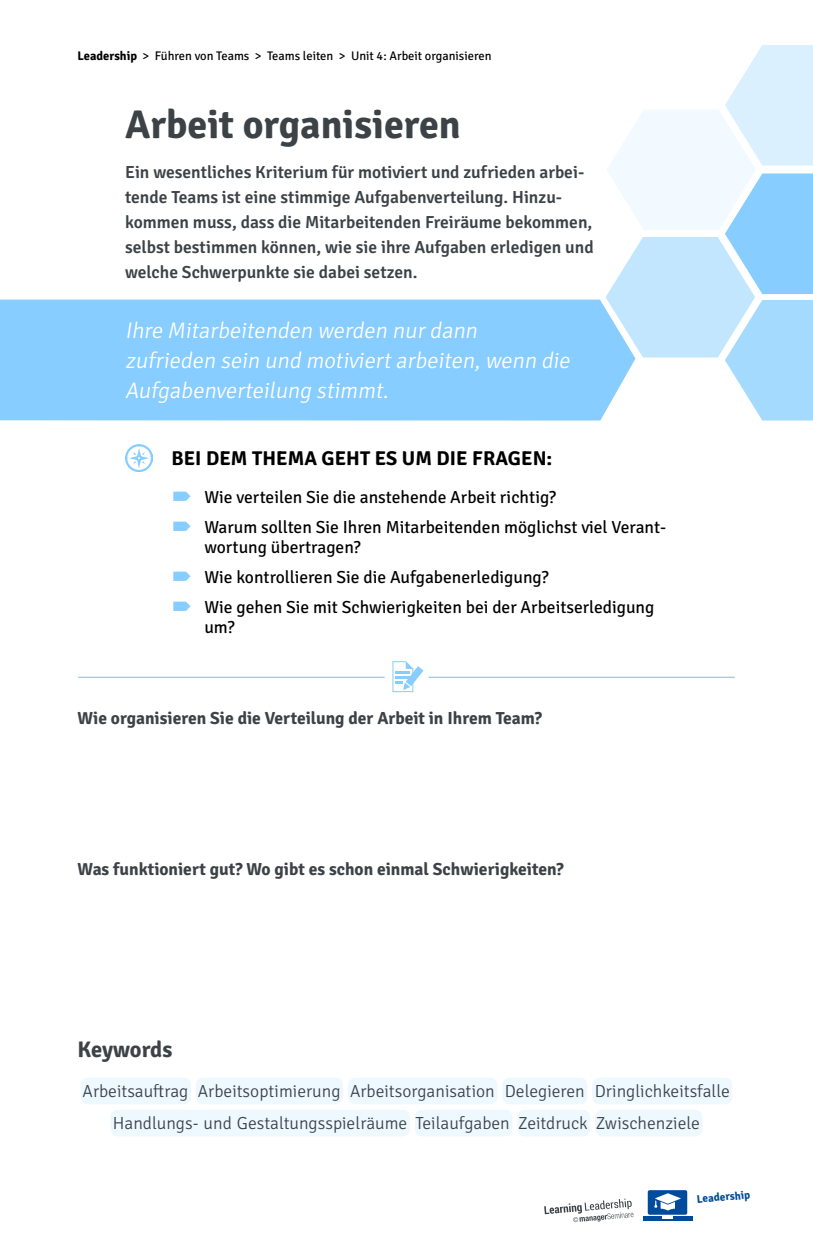
<style>
.page{position:relative;width:813px;height:1250px;background:#fff}
.page>*{position:absolute;margin:0;border:0;box-sizing:border-box;transform-origin:0 0}
.t1{font:700 40px "Signika Negative";color:#3c4246}
.t2{font:italic 300 22.5px/30px "Signika Negative";color:#fff}
.t3{font:700 22.5px "Signika Negative";letter-spacing:-.01em;color:#3c4246}
.t4{font:700 20px "Signika Negative";letter-spacing:.005em;color:#000}
.t5{font:600 17.5px/25px "Signika Negative";color:#3c4246}
.t6{font:17.5px/30px "Signika Negative";color:#000}
.t7{font:300 17.5px/32px "Signika Negative";color:#3c4246;text-align:center}
.t8{font:700 17.5px "Signika Negative";color:#3c4246}
.t9{font:12.5px "Signika Negative";color:#000}
.t10{font:700 11.25px "Signika Negative";color:#004b9b}
.s1{font-weight:700}
</style>
<div class="page">
<div style="left:647px;top:1190px;width:40px;height:25px;background:#004b9b;border-radius:2px"></div>
<svg style="left:643px;top:1216px;width:49px;height:5px"></svg>
<img style="left:654px;top:1194px;width:27px;height:16px">
<svg style="left:544px;top:1199px;width:89px;height:23px"></svg>
<hr style="left:78px;top:677px;width:306px;height:1px;background:#87cdff">
<hr style="left:428px;top:677px;width:306px;height:1px;background:#87cdff">
<svg style="left:392px;top:661px;width:31px;height:32px"></svg>
<hr style="left:395px;top:676px;width:15px;height:3px;background:#87cdff">
<div style="left:0;top:300px;width:605px;height:121px;background:#87cdff"></div>
<svg style="left:605px;top:45px;width:207px;height:376px"></svg>
<img style="left:125px;top:444px;width:27px;height:27px">
<div style="left:81px;top:1078px;width:110px;height:26px;background:#edf8ff;border-radius:7px"></div>
<div style="left:348px;top:1078px;width:149px;height:26px;background:#edf8ff;border-radius:7px"></div>
<div style="left:502px;top:1078px;width:85px;height:26px;background:#edf8ff;border-radius:7px"></div>
<div style="left:196px;top:1078px;width:147px;height:26px;background:#edf8ff;border-radius:7px"></div>
<div style="left:592px;top:1078px;width:140px;height:26px;background:#edf8ff;border-radius:7px"></div>
<div style="left:110px;top:1110px;width:300px;height:26px;background:#edf8ff;border-radius:7px"></div>
<div style="left:415px;top:1110px;width:97px;height:26px;background:#edf8ff;border-radius:7px"></div>
<div style="left:517px;top:1110px;width:73px;height:26px;background:#edf8ff;border-radius:7px"></div>
<div style="left:595px;top:1110px;width:107px;height:26px;background:#edf8ff;border-radius:7px"></div>
<p class="t9" style="left:78px;top:47px;width:415px"><span class="s1">Leadership</span> &gt; Führen von Teams &gt; Teams leiten &gt; Unit 4: Arbeit organisieren</p>
<h1 class="t1" style="left:125px;top:96px;width:337px">Arbeit organisieren</h1>
<p class="t5" style="left:125px;top:158px;width:470px">Ein wesentliches Kriterium für motiviert und zufrieden arbei&shy;tende Teams ist eine stimmige Aufgabenverteilung. Hinzu&shy;kommen muss, dass die Mitarbeitenden Freiräume bekommen, selbst bestimmen können, wie sie ihre Aufgaben erledigen und welche Schwerpunkte sie dabei setzen.</p>
<p class="t2" style="left:125px;top:314px;width:451px">Ihre Mitarbeitenden werden nurdann zufrieden sein und motiviertarbeiten,wenn die<br>Aufgabenverteilung stimmt.</p>
<p class="t4" style="left:171px;top:444px;width:382px">BEI DEM THEMA GEHT ES UM DIE FRAGEN:</p>
<p class="t6" style="left:204px;top:481px;width:463px">Wie verteilen Sie die anstehende Arbeit richtig?<br>Warum sollten Sie Ihren Mitarbeitenden möglichst viel Verant-</p>
<p class="t6" style="left:204px;top:531px;width:451px">wortung übertragen?<br>Wie kontrollieren Sie die Aufgabenerledigung?<br>Wie gehen Sie mit Schwierigkeiten bei der Arbeitserledigung</p>
<p class="t6" style="left:204px;top:611px;width:32px">um?</p>
<p class="t8" style="left:78px;top:705px;width:466px">Wie organisieren Sie die Verteilung der Arbeit in Ihrem Team?</p>
<p class="t8" style="left:78px;top:857px;width:488px">Was funktioniert gut? Wo gibt es schon einmal Schwierigkeiten?</p>
<p class="t3" style="left:78px;top:1034px;width:96px">Keywords</p>
<p class="t7" style="left:83px;top:1074px;width:648px">Arbeitsauftrag Arbeitsoptimierung Arbeitsorganisation Delegieren Dringlichkeitsfalle<br>Handlungs- und Gestaltungsspielräume Teilaufgaben Zeitdruck Zwischenziele</p>
<p class="t10" style="left:696px;top:1191px;width:55px;rotate:-5deg">Leadership</p>
</div>
